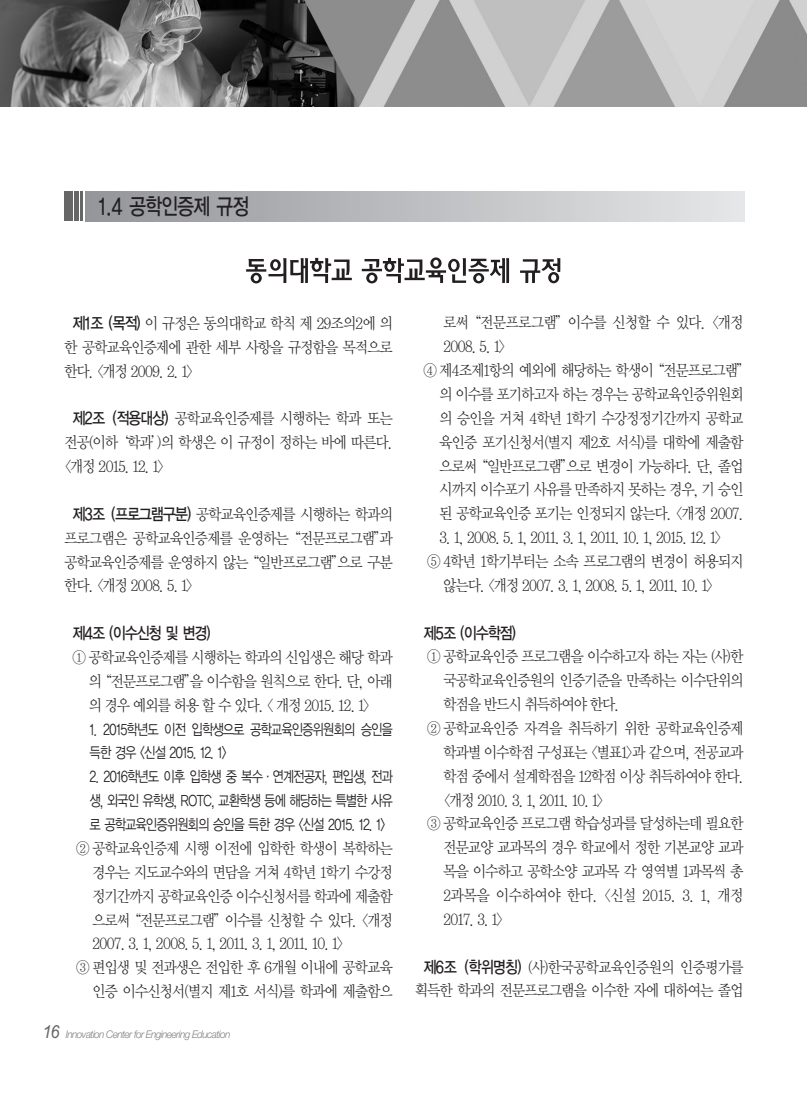
<style>
.page{position:relative;width:807px;height:1106px;background:#fff}
.page>*{position:absolute;margin:0;border:0;box-sizing:border-box;transform-origin:0 0}
.t1{font:22.5px "YGO13";letter-spacing:-.11em;color:#231f20;scale:.8 1}
.t2{font:16.5px "YGO13";letter-spacing:-.15em;color:#231f20;scale:.85 1}
.t3{font:15.75px/23.9px "Y Mj O12";letter-spacing:-.13em;color:#231f20;text-align:justify;scale:.9 1}
.t4{font:15.75px "Y Mj O12";letter-spacing:-.09em;color:#231f20;scale:.9 1}
.t5{font:15.75px "Y Mj O12";letter-spacing:-.11em;color:#231f20;scale:.9 1}
.t6{font:15px/23.9px "YGO12";letter-spacing:-.145em;color:#231f20;scale:.81 1}
.t7{font:italic 300 10.5px "Helvetica Neue";letter-spacing:-.055em;color:#808080;scale:.95 1}
.s1{font-family:"YGO13";font-size:16.5px}
.s2{font-family:"Arial";font-weight:400;font-size:18px;color:#666}
</style>
<div class="page">
<img style="left:0;top:0;width:807px;height:106px">
<div style="left:64px;top:191px;width:8px;height:30px;background:#666"></div>
<div style="left:74px;top:191px;width:5px;height:30px;background:#666"></div>
<hr style="left:81px;top:191px;width:2px;height:30px;background:#666">
<div style="left:85px;top:191px;width:659px;height:30px;background:linear-gradient(to right,#949599,#e6e7e8)"></div>
<svg style="left:246px;top:258px;width:106px;height:25px"></svg>
<svg style="left:362px;top:257px;width:147px;height:26px"></svg>
<svg style="left:520px;top:258px;width:40px;height:25px"></svg>
<h1 class="t1" style="left:98px;top:196px;width:192px">1.4 공학인증제 규정</h1>
<p class="t3" style="left:64px;top:312px;width:368px;text-indent:9px"><span class="s1">제1조 (목적)</span> 이 규정은 동의대학교 학칙 제 29조의2에 의 한 공학교육인증제에 관한 세부 사항을 규정함을 목적으로 한다. &lt;개정 2009. 2. 1&gt;</p>
<p class="t3" style="left:64px;top:408px;width:368px;text-indent:9px"><span class="s1">제2조 (적용대상)</span> 공학교육인증제를 시행하는 학과 또는 전공(이하‘학과’)의 학생은 이 규정이 정하는 바에 따른다. &lt;개정 2015. 12. 1&gt;</p>
<p class="t3" style="left:64px;top:503px;width:368px;text-indent:9px"><span class="s1">제3조 (프로그램구분)</span> 공학교육인증제를 시행하는 학과의 프로그램은 공학교육인증제를 운영하는“전문프로그램”과 공학교육인증제를 운영하지 않는“일반프로그램”으로 구분 한다. &lt;개정 2008. 5. 1&gt;</p>
<p class="t2" style="left:72px;top:625px;width:165px">제4조 (이수신청 및 변경)</p>
<p class="t3" style="left:88px;top:646px;width:341px;text-indent:-16px">① 공학교육인증제를 시행하는 학과의 신입생은 해당 학과 의“전문프로그램”을 이수함을 원칙으로 한다. 단, 아래 의 경우 예외를 허용 할 수 있다. &lt; 개정 2015. 12. 1&gt;</p>
<p class="t6" style="left:89px;top:718px;width:377px">1. 2015학년도 이전 입학생으로 공학교육인증위원회의 승인을 득한 경우 &lt;신설 2015. 12. 1&gt;</p>
<p class="t6" style="left:89px;top:765px;width:377px;text-align:justify">2. 2016학년도 이후 입학생 중 복수·연계전공자, 편입생, 전과 생, 외국인 유학생, ROTC, 교환학생 등에 해당하는 특별한 사유 로 공학교육인증위원회의 승인을 득한 경우 &lt;신설 2015. 12. 1&gt;</p>
<p class="t3" style="left:76px;top:837px;width:354px">② 공학교육인증제 시행 이전에 입학한 학생이 복학하는</p>
<p class="t3" style="left:92px;top:861px;width:336px">경우는 지도교수와의 면담을 거쳐 4학년 1학기 수강정</p>
<p class="t3" style="left:92px;top:885px;width:336px">정기간까지 공학교육인증 이수신청서를 학과에 제출함</p>
<p class="t3" style="left:92px;top:908px;width:336px">으로써“전문프로그램”이수를 신청할 수 있다. &lt;개정</p>
<p class="t3" style="left:92px;top:932px;width:282px">2007. 3. 1, 2008. 5. 1, 2011. 3. 1, 2011. 10. 1&gt;</p>
<p class="t3" style="left:76px;top:956px;width:354px">③ 편입생 및 전과생은 전입한 후 6개월 이내에 공학교육</p>
<p class="t3" style="left:92px;top:980px;width:336px">인증 이수신청서(별지 제1호 서식)를 학과에 제출함으</p>
<p class="t7" style="left:43px;top:1030px;width:199px"><span class="s2">16</span> Innovation Center for Engineering Education</p>
<p class="t5" style="left:443px;top:315px;width:336px">로써“전문프로그램”이수를 신청할 수 있다. &lt;개정</p>
<p class="t3" style="left:443px;top:335px;width:72px">2008. 5. 1&gt;</p>
<p class="t3" style="left:423px;top:359px;width:366px">④ 제4조제1항의 예외에 해당하는 학생이“전문프로그램”</p>
<p class="t3" style="left:439px;top:383px;width:341px">의 이수를 포기하고자 하는 경우는 공학교육인증위원회</p>
<p class="t3" style="left:439px;top:407px;width:341px">의 승인을 거쳐 4학년 1학기 수강정정기간까지 공학교</p>
<p class="t3" style="left:439px;top:431px;width:341px">육인증 포기신청서(별지 제2호 서식)를 대학에 제출함</p>
<p class="t3" style="left:439px;top:455px;width:341px">으로써“일반프로그램”으로 변경이 가능하다. 단, 졸업</p>
<p class="t3" style="left:439px;top:478px;width:341px">시까지 이수포기 사유를 만족하지 못하는 경우, 기 승인</p>
<p class="t3" style="left:439px;top:502px;width:341px">된 공학교육인증 포기는 인정되지 않는다. &lt;개정 2007.</p>
<p class="t3" style="left:439px;top:526px;width:317px">3. 1, 2008. 5. 1, 2011. 3. 1, 2011. 10. 1, 2015. 12. 1&gt;</p>
<p class="t3" style="left:427px;top:550px;width:354px">⑤ 4학년 1학기부터는 소속 프로그램의 변경이 허용되지</p>
<p class="t3" style="left:443px;top:574px;width:303px">않는다. &lt;개정 2007. 3. 1, 2008. 5. 1, 2011. 10. 1&gt;</p>
<p class="t2" style="left:423px;top:625px;width:112px">제5조 (이수학점)</p>
<p class="t3" style="left:427px;top:645px;width:354px">① 공학교육인증 프로그램을 이수하고자 하는 자는 (사)한</p>
<p class="t3" style="left:443px;top:669px;width:336px">국공학교육인증원의 인증기준을 만족하는 이수단위의</p>
<p class="t3" style="left:443px;top:693px;width:198px">학점을 반드시 취득하여야 한다.</p>
<p class="t3" style="left:427px;top:717px;width:354px">② 공학교육인증 자격을 취득하기 위한 공학교육인증제</p>
<p class="t3" style="left:443px;top:741px;width:336px">학과별 이수학점 구성표는 &lt;별표1&gt;과 같으며, 전공교과</p>
<p class="t3" style="left:443px;top:765px;width:336px">학점 중에서 설계학점을 12학점 이상 취득하여야 한다.</p>
<p class="t3" style="left:443px;top:789px;width:181px">&lt;개정 2010. 3. 1, 2011. 10. 1&gt;</p>
<p class="t3" style="left:427px;top:812px;width:354px">③ 공학교육인증 프로그램 학습성과를 달성하는데 필요한</p>
<p class="t3" style="left:443px;top:836px;width:336px">전문교양 교과목의 경우 학교에서 정한 기본교양 교과</p>
<p class="t3" style="left:443px;top:860px;width:336px">목을 이수하고 공학소양 교과목 각 영역별 1과목씩 총</p>
<p class="t4" style="left:443px;top:888px;width:336px">2과목을 이수하여야 한다. &lt;신설 2015. 3. 1, 개정</p>
<p class="t3" style="left:443px;top:908px;width:70px">2017. 3. 1&gt;</p>
<p class="t3" style="left:415px;top:955px;width:368px;text-align:center"><span class="s1">제6조 (학위명칭)</span> (사)한국공학교육인증원의 인증평가를 획득한 학과의 전문프로그램을 이수한 자에 대하여는 졸업</p>
</div>
